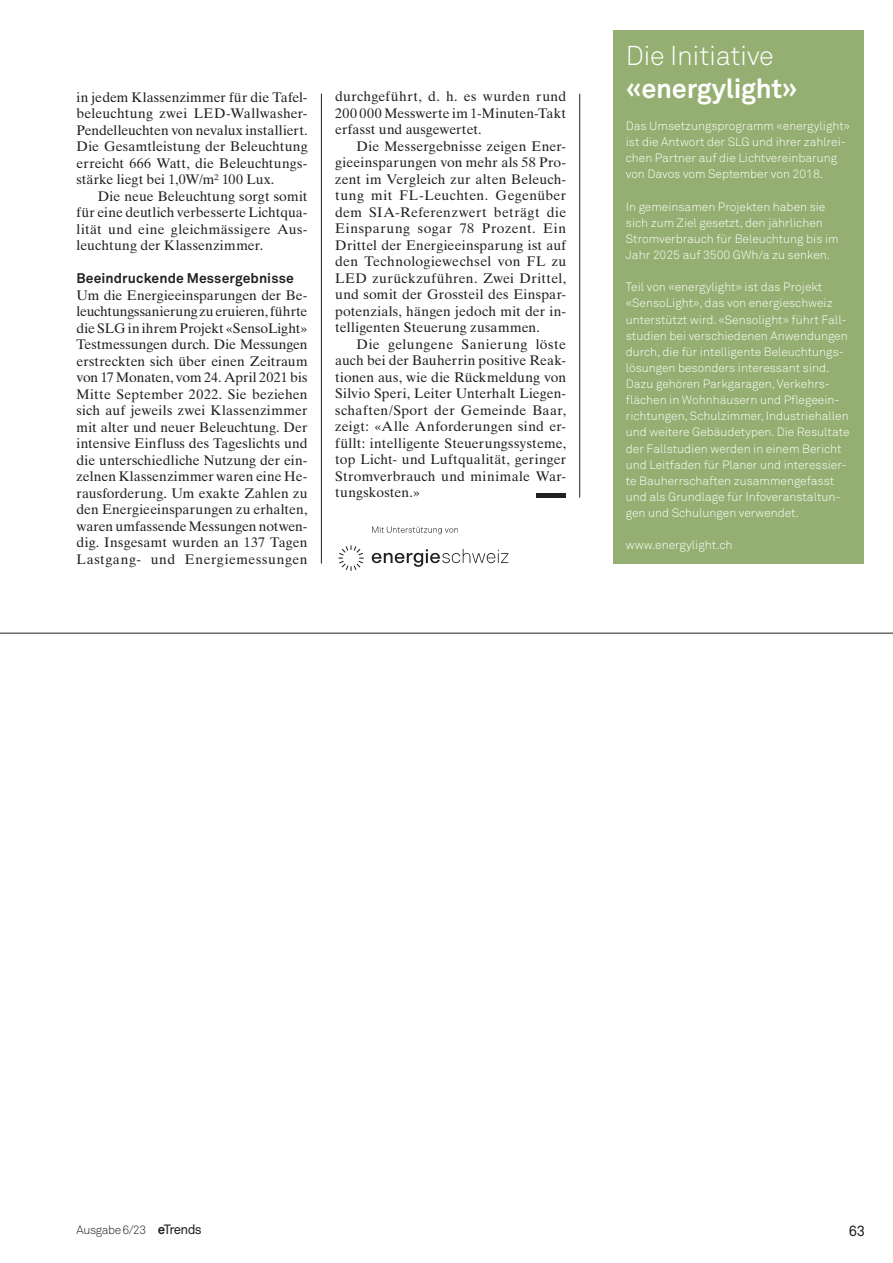
<style>
.page{position:relative;width:893px;height:1263px;background:#fff}
.page>*{position:absolute;margin:0;border:0;box-sizing:border-box;transform-origin:0 0}
.t1{font:300 27px "Akkurat Std";letter-spacing:-.01em;color:#fff}
.t2{font:700 27px "Akkurat Std";letter-spacing:-.01em;color:#fff}
.t3{font:14.7px "Akkurat Std";color:#231f20}
.t4{font:13.8px/16.5px "Times Ten LT Std";letter-spacing:.015em;color:#231f20;text-align:justify}
.t5{font:700 13.8px "Akkurat Std";letter-spacing:.01em;color:#231f20}
.t6{font:300 12px/16.2px "Akkurat Std";color:#fff}
.t7{font:300 12px "Akkurat Std";letter-spacing:-.035em;color:#231f20}
.s1{font-weight:700;font-size:13.35px}
.s2{font-weight:400;font-size:13.35px}
</style>
<div class="page">
<svg style="left:338px;top:545px;width:26px;height:26px"></svg>
<svg style="left:372px;top:549px;width:136px;height:18px"></svg>
<svg style="left:372px;top:526px;width:86px;height:8px"></svg>
<hr style="left:321px;top:94px;width:1px;height:470px;background:#231f20">
<hr style="left:579px;top:94px;width:1px;height:404px;background:#231f20">
<hr style="left:0;top:633px;width:893px;height:1px;background:#231f20">
<div style="left:536px;top:493px;width:30px;height:5px;background:#231f20"></div>
<div style="left:613px;top:30px;width:250px;height:534px;background:#95af72"></div>
<p class="t4" style="left:77px;top:89px;width:233px">in jedem Klassenzimmer für die Tafel&shy;beleuchtung zwei LED-Wallwasher-Pendelleuchten von nevalux installiert.<br>Die Gesamtleistung der Beleuchtung erreicht 666 Watt, die Beleuchtungs&shy;stärke liegt bei 1,0W/m² 100 Lux.</p>
<p class="t4" style="left:77px;top:188px;width:233px;text-indent:21px">Die neue Beleuchtung sorgt somit für eine deutlich verbesserte Lichtqua&shy;lität und eine gleichmässigere Aus&shy;leuchtung der Klassenzimmer.</p>
<p class="t5" style="left:77px;top:270px;width:219px">Beeindruckende Messergebnisse</p>
<p class="t4" style="left:77px;top:287px;width:233px">Um die Energieeinsparungen der Be&shy;leuchtungssanierung zu eruieren, führte die SLG in ihrem Projekt «SensoLight» Testmessungen durch. Die Messungen erstreckten sich über einen Zeitraum von 17 Monaten, vom 24. April 2021 bis Mitte September 2022. Sie beziehen sich auf jeweils zwei Klassenzimmer mit alter und neuer Beleuchtung. Der intensive Einfluss des Tageslichts und die unterschiedliche Nutzung der ein&shy;zelnen Klassenzimmer waren eine He&shy;rausforderung. Um exakte Zahlen zu den Energieeinsparungen zu erhalten, waren umfassende Messungen notwen&shy;dig. Insgesamt wurden an 137 Tagen Lastgang- und Energiemessungen</p>
<p class="t4" style="left:335px;top:88px;width:233px">durchgeführt, d. h. es wurden rund 200 000 Messwerte im 1-Minuten-Takt erfasst und ausgewertet.</p>
<p class="t4" style="left:335px;top:138px;width:233px;text-indent:21px">Die Messergebnisse zeigen Ener&shy;gieeinsparungen von mehr als 58 Pro&shy;zent im Vergleich zur alten Beleuch&shy;tung mit FL-Leuchten. Gegenüber dem SIA-Referenzwert beträgt die Einsparung sogar 78 Prozent. Ein Drittel der Energieeinsparung ist auf den Technologiewechsel von FL zu LED zurückzuführen. Zwei Drittel, und somit der Grossteil des Einspar&shy;potenzials, hängen jedoch mit der in&shy;telligenten Steuerung zusammen.</p>
<p class="t4" style="left:335px;top:336px;width:233px;text-indent:21px">Die gelungene Sanierung löste auch bei der Bauherrin positive Reak&shy;tionen aus, wie die Rückmeldung von Silvio Speri, Leiter Unterhalt Liegen&shy;schaften/Sport der Gemeinde Baar, zeigt: «Alle Anforderungen sind er&shy;füllt: intelligente Steuerungssysteme, top Licht- und Luftqualität, geringer Stromverbrauch und minimale War&shy;tungskosten.»</p>
<h1 class="t1" style="left:626px;top:40px;width:149px">Die Initiative</h1>
<h1 class="t2" style="left:626px;top:71px;width:173px">«energylight»</h1>
<p class="t6" style="left:626px;top:118px;width:226px">Das Umsetzungsprogramm «energylight» ist die Antwort der SLG und ihrer zahlrei&shy;chen Partner auf die Lichtvereinbarung von Davos vom September von 2018.</p>
<p class="t6" style="left:626px;top:199px;width:214px">In gemeinsamen Projekten haben sie sich zum Ziel gesetzt, den jährlichen Stromverbrauch für Beleuchtung bis im Jahr 2025 auf 3500 GWh/a zu senken.</p>
<p class="t6" style="left:626px;top:279px;width:225px">Teil von «energylight» ist das Projekt «SensoLight», das von energieschweiz unterstützt wird. «Sensolight» führt Fall&shy;studien bei verschiedenen Anwendungen durch, die für intelligente Beleuchtungs&shy;lösungen besonders interessant sind.<br>Dazu gehören Parkgaragen, Verkehrs&shy;flächen in Wohnhäusern und Pflegeein&shy;richtungen, Schulzimmer, Industriehallen und weitere Gebäudetypen. Die Resultate der Fallstudien werden in einem Bericht und Leitfaden für Planer und interessier&shy;te Bauherrschaften zusammengefasst und als Grundlage für Infoveranstaltun&shy;gen und Schulungen verwendet.</p>
<p class="t6" style="left:626px;top:537px;width:108px">www.energylight.ch</p>
<p class="t7" style="left:77px;top:1223px;width:127px">Ausgabe 6/23 <span class="s1">e</span><span class="s2">Trends</span></p>
<p class="t3" style="left:849px;top:1223px;width:18px">63</p>
</div>
